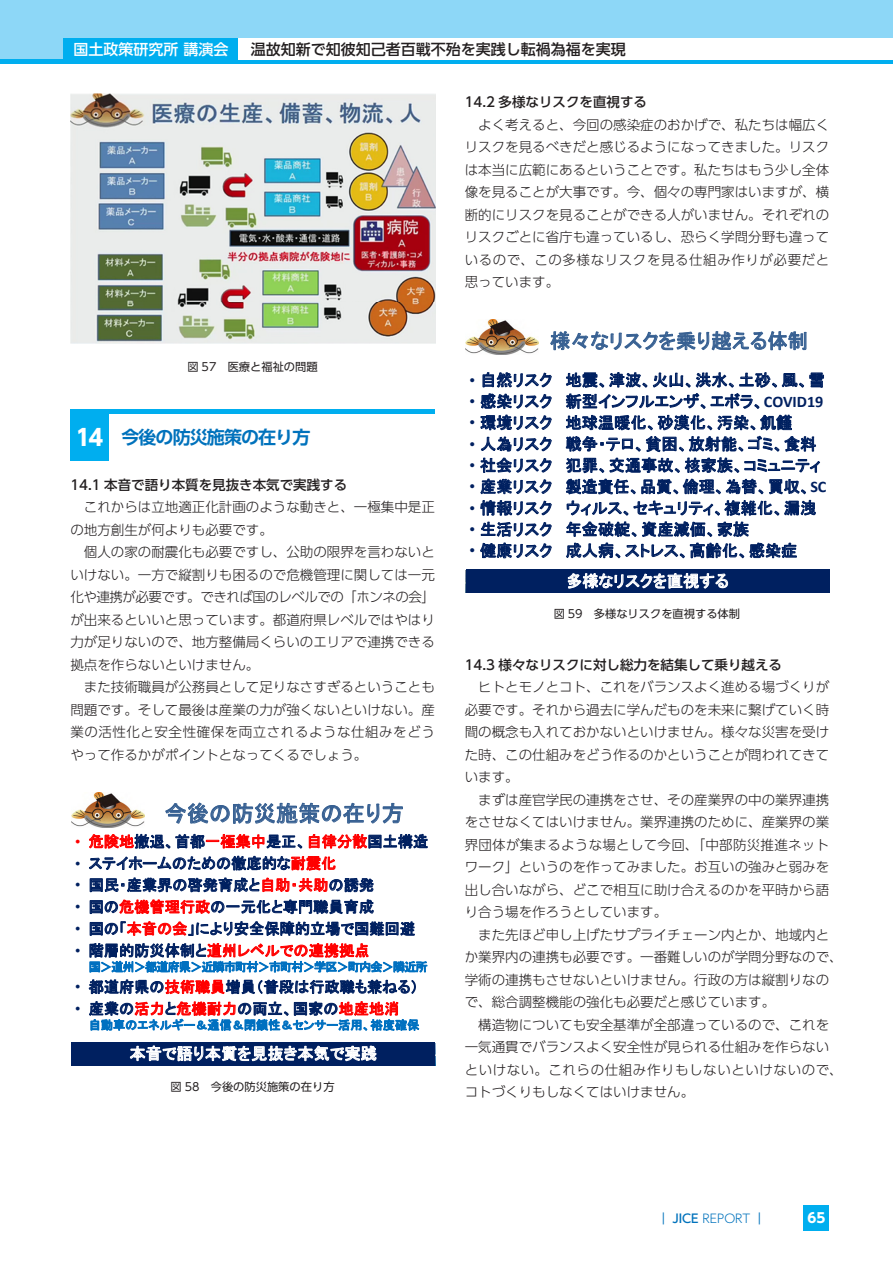
<style>
.page{position:relative;width:893px;height:1263px;background:#fff}
.page>*{position:absolute;margin:0;border:0;box-sizing:border-box;transform-origin:0 0}
.t1{font:22.2px "MS P Gothic";letter-spacing:.005em;color:#376092}
.t2{font:20.25px "MS P Gothic";letter-spacing:.005em;color:#376092}
.t3{font:700 18px "UD Shin Go Pro De";letter-spacing:-.05em;color:#0072bc}
.t4{font:16.2px/30.3px "MS P Gothic";letter-spacing:.005em;color:#002060}
.t5{font:16.2px "MS P Gothic";letter-spacing:.005em;color:#fff}
.t6{font:15.15px "MS P Gothic";letter-spacing:.005em;color:#002060}
.t7{font:15.15px "MS P Gothic";letter-spacing:.005em;color:#f00}
.t8{font:500 15px "UD Shin Go Pro";color:#231f20}
.t9{font:500 15px "UD Shin Go Pro";color:#fff}
.t10{font:300 13.5px/22.5px "UD Shin Go Pro";color:#231f20;text-align:justify}
.t11{font:500 13.5px "UD Shin Go Pro";color:#231f20}
.t12{font:700 13.5px "UD Shin Go Pro";color:#fff}
.t13{font:12.15px "MS P Gothic";letter-spacing:-.07em;color:#0070c0}
.t14{font:12.15px "MS P Gothic";letter-spacing:.005em;color:#0070c0}
.t15{font:500 12px "UD Shin Go Pro";color:#0072bc}
.t16{font:11.25px "UD Shin Go Pro";color:#231f20}
.s1{font-family:"UD Shin Go Pro";font-size:22.5px;color:#fff}
.s2{font-family:"Arial";color:#f00}
.s3{color:#f00}
.s4{font-family:"Arial"}
.s5{font-family:"Arial";color:#002060}
.s6{color:#002060}
.s7{font-family:"Calibri";font-weight:700}
.s8{color:#fff}
.s9{font-weight:300}
</style>
<div class="page">
<div style="left:804px;top:1205px;width:25px;height:26px;background:#00aeef"></div>
<div style="left:0;top:0;width:893px;height:64px;background:#8dd7f7"></div>
<hr style="left:0;top:60px;width:893px;height:4px;background:#00aeef">
<div style="left:64px;top:38px;width:174px;height:22px;background:#00aeef"></div>
<div style="left:238px;top:38px;width:655px;height:22px;background:#fff"></div>
<img style="left:466px;top:320px;width:73px;height:34px">
<div style="left:466px;top:569px;width:363px;height:24px;background:#002060"></div>
<img style="left:71px;top:93px;width:364px;height:251px">
<div style="left:70px;top:414px;width:39px;height:47px;background:#00aeef"></div>
<hr style="left:70px;top:410px;width:365px;height:4px;background:#00aeef">
<img style="left:71px;top:792px;width:73px;height:35px">
<div style="left:71px;top:1042px;width:364px;height:23px;background:#002060"></div>
<p class="t9" style="left:73px;top:37px;width:156px">国土政策研究所 講演会</p>
<p class="t8" style="left:251px;top:37px;width:376px">温故知新で知彼知己者百戰不殆を実践し転禍為福を実現</p>
<p class="t11" style="left:465px;top:91px;width:184px">14.2 多様なリスクを直視する</p>
<p class="t10" style="left:465px;top:113px;width:366px;text-indent:14px">よく考えると、今回の感染症のおかげで、私たちは幅広くリスクを見るべきだと感じるようになってきました。リスクは本当に広範にあるということです。私たちはもう少し全体像を見ることが大事です。今、個々の専門家はいますが、横断的にリスクを見ることができる人がいません。それぞれのリスクごとに省庁も違っているし、恐らく学問分野も違っているので、この多様なリスクを見る仕組み作りが必要だと思っています。</p>
<p class="t16" style="left:188px;top:357px;width:132px">図 57　医療と福祉の問題</p>
<h3 class="t3" style="left:76px;top:423px;width:236px"><span class="s1">14</span> 今後の防災施策の在り方</h3>
<p class="t11" style="left:70px;top:474px;width:278px">14.1 本音で語り本質を見抜き本気で実践する</p>
<p class="t10" style="left:70px;top:495px;width:366px;text-indent:14px">これからは立地適正化計画のような動きと、一極集中是正の地方創生が何よりも必要です。</p>
<p class="t10" style="left:70px;top:540px;width:366px;text-indent:14px">個人の家の耐震化も必要ですし、公助の限界を言わないといけない。一方で縦割りも困るので危機管理に関しては一元化や連携が必要です。できれば国のレベルでの「ホンネの会」が出来るといいと思っています。都道府県レベルではやはり力が足りないので、地方整備局くらいのエリアで連携できる拠点を作らないといけません。</p>
<p class="t10" style="left:70px;top:675px;width:366px;text-indent:14px">また技術職員が公務員として足りなさすぎるということも問題です。そして最後は産業の力が強くないといけない。産業の活性化と安全性確保を両立されるような仕組みをどうやって作るかがポイントとなってくるでしょう。</p>
<h1 class="t1" style="left:165px;top:802px;width:241px">今後の防災施策の在り方</h1>
<p class="t6" style="left:75px;top:834px;width:355px"><span class="s2">•</span> <span class="s3">危険地</span>撤退、首都<span class="s3">一極集中</span>是正、<span class="s3">自律分散</span>国土構造</p>
<p class="t6" style="left:75px;top:855px;width:263px"><span class="s4">•</span> ステイホームのための徹底的な<span class="s3">耐震化</span></p>
<p class="t6" style="left:75px;top:877px;width:301px"><span class="s4">•</span> 国民・産業界の啓発育成と<span class="s3">自助・共助</span>の誘発</p>
<p class="t6" style="left:75px;top:899px;width:300px"><span class="s4">•</span> 国の<span class="s3">危機管理行政</span>の一元化と専門職員育成</p>
<p class="t6" style="left:75px;top:921px;width:341px"><span class="s4">•</span> 国の「<span class="s3">本音の会</span>」により安全保障的立場で国難回避</p>
<p class="t7" style="left:75px;top:943px;width:296px"><span class="s5">•</span> <span class="s6">階層的防災体制と</span>道州レベルでの連携拠点</p>
<p class="t13" style="left:89px;top:961px;width:340px">国＞道州＞都道府県＞近隣市町村＞市町村＞学区＞町内会＞隣近所</p>
<p class="t6" style="left:75px;top:979px;width:345px"><span class="s4">•</span> 都道府県の<span class="s3">技術職員</span>増員（普段は行政職も兼ねる）</p>
<p class="t6" style="left:75px;top:1001px;width:326px"><span class="s4">•</span> 産業の<span class="s3">活力</span>と<span class="s3">危機耐力</span>の両立、国家の<span class="s3">地産地消</span></p>
<p class="t14" style="left:89px;top:1019px;width:332px">自動車のエネルギー＆通信＆閉鎖性＆センサー活用、裕度確保</p>
<p class="t5" style="left:130px;top:1045px;width:249px">本音で語り本質を見抜き本気で実践</p>
<p class="t16" style="left:171px;top:1077px;width:165px">図 58　今後の防災施策の在り方</p>
<h2 class="t2" style="left:550px;top:331px;width:259px">様々なリスクを乗り越える体制</h2>
<p class="t4" style="left:469px;top:365px;width:357px"><span class="s4">•</span> 自然リスク 地震、津波、火山、洪水、土砂、風、雪</p>
<p class="t4" style="left:469px;top:386px;width:356px"><span class="s4">•</span> 感染リスク 新型インフルエンザ、エボラ、<span class="s7">COVID19</span></p>
<p class="t4" style="left:469px;top:407px;width:324px"><span class="s4">•</span> 環境リスク 地球温暖化、砂漠化、汚染、飢饉</p>
<p class="t4" style="left:469px;top:429px;width:348px"><span class="s4">•</span> 人為リスク 戦争・テロ、貧困、放射能、ゴミ、食料</p>
<p class="t4" style="left:469px;top:450px;width:353px"><span class="s4">•</span> 社会リスク 犯罪、交通事故、核家族、コミュニティ</p>
<p class="t4" style="left:469px;top:471px;width:358px"><span class="s4">•</span> 産業リスク 製造責任、品質、倫理、為替、買収、<span class="s7">SC</span></p>
<p class="t4" style="left:469px;top:493px;width:348px"><span class="s4">•</span> 情報リスク ウィルス、セキュリティ、複雑化、漏洩</p>
<p class="t4" style="left:469px;top:514px;width:281px"><span class="s4">•</span> 生活リスク 年金破綻、資産減価、家族</p>
<p class="t4" style="left:566px;top:535px;width:233px;text-indent:-97px"><span class="s4">•</span> 健康リスク 成人病、ストレス、高齢化、感染症<span class="s8">多様なリスクを直視する</span></p>
<p class="t16" style="left:554px;top:605px;width:188px">図 59　多様なリスクを直視する体制</p>
<p class="t11" style="left:465px;top:654px;width:319px">14.3 様々なリスクに対し総力を結集して乗り越える</p>
<p class="t10" style="left:465px;top:675px;width:366px;text-indent:14px">ヒトとモノとコト、これをバランスよく進める場づくりが必要です。それから過去に学んだものを未来に繋げていく時間の概念も入れておかないといけません。様々な災害を受けた時、この仕組みをどう作るのかということが問われてきています。</p>
<p class="t10" style="left:465px;top:788px;width:366px;text-indent:14px">まずは産官学民の連携をさせ、その産業界の中の業界連携をさせなくてはいけません。業界連携のために、産業界の業界団体が集まるような場として今回、「中部防災推進ネットワーク」というのを作ってみました。お互いの強みと弱みを出し合いながら、どこで相互に助け合えるのかを平時から語り合う場を作ろうとしています。</p>
<p class="t10" style="left:465px;top:923px;width:379px;text-align:left;text-indent:14px">また先ほど申し上げたサプライチェーン内とか、地域内とか業界内の連携も必要です。一番難しいのが学問分野なので、学術の連携もさせないといけません。行政の方は縦割りなので、総合調整機能の強化も必要だと感じています。</p>
<p class="t10" style="left:465px;top:1013px;width:380px;text-align:left;text-indent:14px">構造物についても安全基準が全部違っているので、これを一気通貫でバランスよく安全性が見られる仕組みを作らないといけない。これらの仕組み作りもしないといけないので、コトづくりもしなくてはいけません。</p>
<p class="t15" style="left:657px;top:1208px;width:110px">｜ JICE <span class="s9">REPORT</span> ｜</p>
<p class="t12" style="left:807px;top:1207px;width:19px">65</p>
</div>
